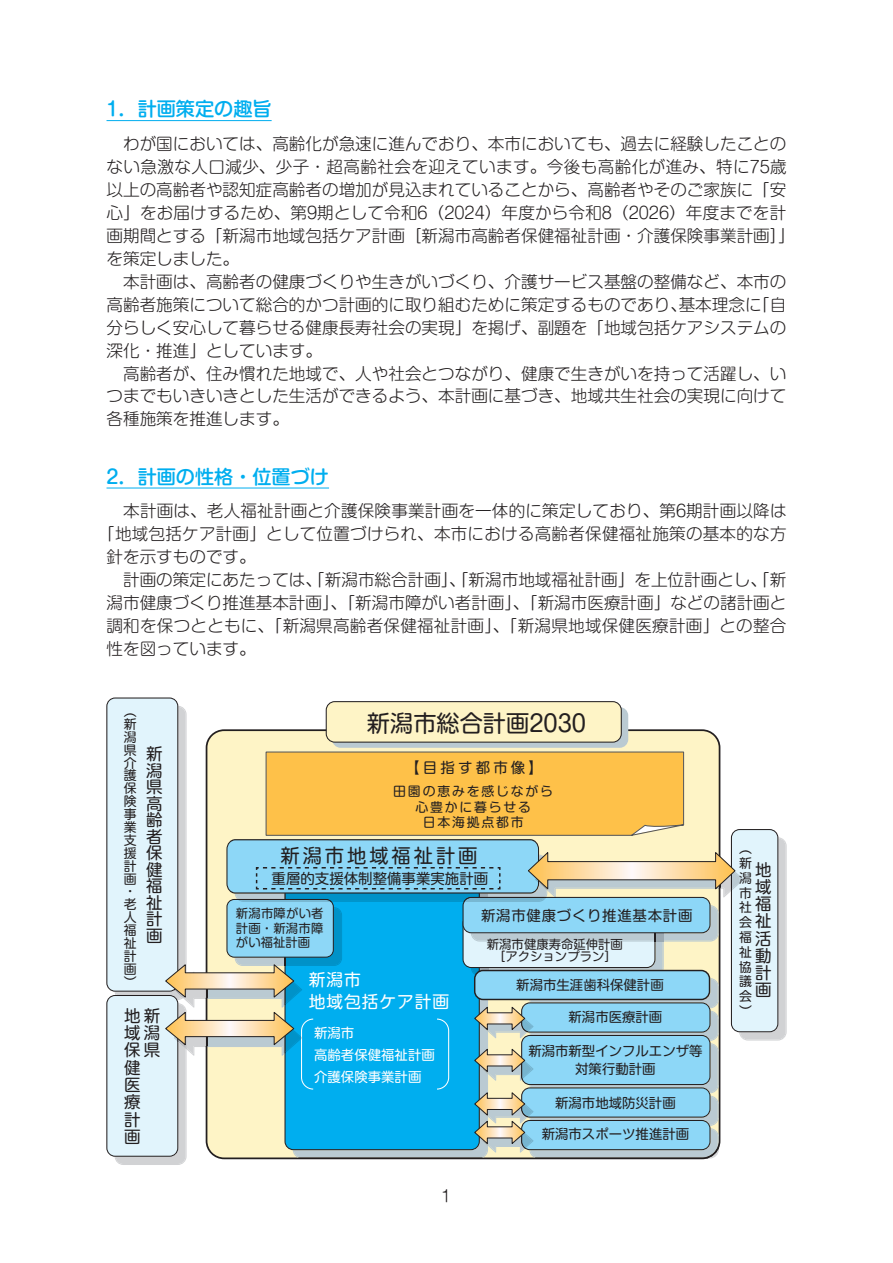
<style>
.page{position:relative;width:893px;height:1263px;background:#fff}
.page>*{position:absolute;margin:0;border:0;box-sizing:border-box;transform-origin:0 0}
.t1{font:23.25px "Shin M Go Pr 6 Regular 90 msp RKSJ H";color:#231f20}
.t2{font:19.35px "Shin M Go Pr 6 Regular 90 msp RKSJ H";letter-spacing:.15em;color:#231f20}
.t3{font:500 19.2px "Shin M Go Pr 6 N";color:#00aeef}
.t4{font:16.8px/21.9px "Shin M Go Pr 6 Regular 90 msp RKSJ H";letter-spacing:.05em;color:#fff}
.t5{font:300 16.65px/23px "Shin M Go Pr 6 N";color:#231f20}
.t6{font:16.5px/16.5px "Shin M Go Pr 6 Regular 90 msp RKSJ V";color:#231f20;text-align:justify}
.t7{font:300 15.9px "Shin M Go Pr 6 N";color:#231f20}
.t8{font:14.4px "Shin M Go Pr 6 Regular 90 msp RKSJ H";letter-spacing:.05em;color:#231f20}
.t9{font:14.4px "Shin M Go Pr 6 Regular 90 msp RKSJ H";color:#231f20}
.t10{font:13.5px/21.9px "Shin M Go Pr 6 Regular 90 msp RKSJ H";color:#fff}
.t11{font:13.35px/17.5px "Shin M Go Pr 6 Regular 90 msp RKSJ H";color:#231f20;text-align:center}
.t12{font:12.9px/12.9px "Shin M Go Pr 6 Regular 90 msp RKSJ V";color:#231f20}
.t13{font:12.9px/15.5px "Shin M Go Pr 6 Regular 90 msp RKSJ H";letter-spacing:.14em;color:#231f20;text-align:center}
.t14{font:12.3px/14.4px "Shin M Go Pr 6 Regular 90 msp RKSJ H";color:#231f20;text-align:justify}
</style>
<div class="page">
<hr style="left:107px;top:120px;width:165px;height:1px;background:#00aeef">
<hr style="left:107px;top:488px;width:222px;height:1px;background:#00aeef">
<svg style="left:106px;top:697px;width:681px;height:468px;background:#b3d4cf"></svg>
<p class="t3" style="left:107px;top:93px;width:167px">1．計画策定の趣旨</p>
<p class="t5" style="left:107px;top:131px;width:690px">　わが国においては、高齢化が急速に進んでおり、本市においても、過去に経験したことのない急激な人口減少、少子・超高齢社会を迎えています。今後も高齢化が進み、特に75歳以上の高齢者や認知症高齢者の増加が見込まれていることから、高齢者やそのご家族に「安心」をお届けするため、第9期として令和6（2024）年度から令和8（2026）年度までを計画期間とする「新潟市地域包括ケア計画［新潟市高齢者保健福祉計画・介護保険事業計画］」を策定しました。　　<br>　本計画は、高齢者の健康づくりや生きがいづくり、介護サービス基盤の整備など、本市の高齢者施策について総合的かつ計画的に取り組むために策定するものであり、基本理念に「自分らしく安心して暮らせる健康長寿社会の実現」を掲げ、副題を「地域包括ケアシステムの深化・推進」としています。<br>　高齢者が、住み慣れた地域で、人や社会とつながり、健康で生きがいを持って活躍し、いつまでもいきいきとした生活ができるよう、本計画に基づき、地域共生社会の実現に向けて各種施策を推進します。</p>
<p class="t3" style="left:107px;top:461px;width:224px">2．計画の性格・位置づけ</p>
<p class="t5" style="left:107px;top:498px;width:682px">　本計画は、老人福祉計画と介護保険事業計画を一体的に策定しており、第6期計画以降は</p>
<p class="t5" style="left:98px;top:521px;width:690px">「地域包括ケア計画」として位置づけられ、本市における高齢者保健福祉施策の基本的な方</p>
<p class="t5" style="left:107px;top:544px;width:151px">針を示すものです。</p>
<p class="t5" style="left:107px;top:567px;width:681px">　計画の策定にあたっては、「新潟市総合計画」、「新潟市地域福祉計画」を上位計画とし、「新</p>
<p class="t5" style="left:107px;top:590px;width:681px">潟市健康づくり推進基本計画」、「新潟市障がい者計画」、「新潟市医療計画」などの諸計画と</p>
<p class="t5" style="left:107px;top:613px;width:681px">調和を保つとともに、「新潟県高齢者保健福祉計画」、「新潟県地域保健医療計画」との整合</p>
<p class="t5" style="left:107px;top:636px;width:151px">性を図っています。</p>
<p class="t12" style="left:124px;top:704px;width:14px">（新潟県介護保険事業支援計画・老人福祉計画）</p>
<p class="t6" style="left:146px;top:745px;width:18px">新潟県高齢者保健福祉計画</p>
<p class="t6" style="left:124px;top:1006px;width:37px;line-height:17.4px;text-align:left">地新域潟保県健医療計画</p>
<h1 class="t1" style="left:367px;top:705px;width:221px">新潟市総合計画2030</h1>
<p class="t8" style="left:405px;top:756px;width:139px">【目指す都市像】</p>
<p class="t13" style="left:393px;top:783px;width:161px">田園の恵みを感じながら心豊かに暮らせる<br>日本海拠点都市</p>
<p class="t2" style="left:281px;top:839px;width:199px">新潟市地域福祉計画</p>
<p class="t9" style="left:272px;top:867px;width:218px">重層的支援体制整備事業実施計画</p>
<p class="t14" style="left:236px;top:906px;width:89px">新潟市障がい者計画・新潟市障がい福祉計画</p>
<p class="t4" style="left:309px;top:968px;width:142px">新潟市<br>地域包括ケア計画</p>
<p class="t10" style="left:314px;top:1021px;width:122px">新潟市<br>高齢者保健福祉計画介護保険事業計画</p>
<p class="t7" style="left:442px;top:1183px;width:11px">1</p>
<p class="t8" style="left:481px;top:904px;width:213px">新潟市健康づくり推進基本計画</p>
<p class="t14" style="left:487px;top:937px;width:138px;line-height:12.3px;text-align:center">新潟市健康寿命延伸計画［アクションプラン］</p>
<p class="t11" style="left:516px;top:975px;width:149px">新潟市生涯歯科保健計画</p>
<p class="t11" style="left:569px;top:1007px;width:95px">新潟市医療計画</p>
<p class="t11" style="left:528px;top:1041px;width:176px">新潟市新型インフルエンザ等対策行動計画</p>
<p class="t11" style="left:555px;top:1094px;width:122px">新潟市地域防災計画</p>
<p class="t11" style="left:542px;top:1125px;width:149px">新潟市スポーツ推進計画</p>
<p class="t12" style="left:739px;top:840px;width:14px;line-height:14.9px">（新</p>
<p class="t12" style="left:739px;top:885px;width:14px;line-height:14.9px;text-align:justify">市社会福祉協議会）</p>
<p class="t6" style="left:755px;top:860px;width:18px;line-height:17.1px">地域福祉活動計画</p>
<p class="t12" style="left:739px;top:871px;width:14px">潟</p>
</div>
